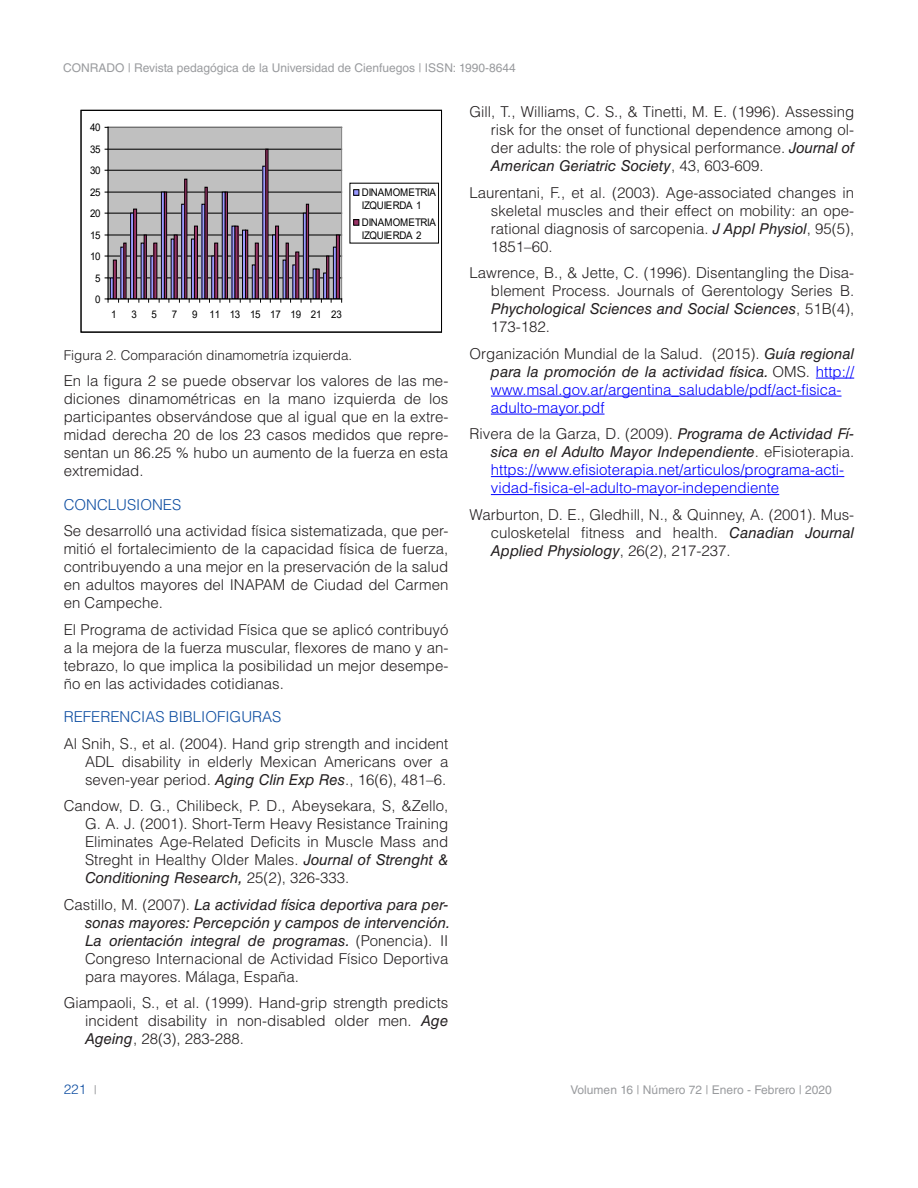
<style>
.page{position:relative;width:918px;height:1188px;background:#fff}
.page>*{position:absolute;margin:0;border:0;box-sizing:border-box;transform-origin:0 0}
.TEXTO_BIBLIOGRAFÍA{font:300 15px/18px "Helvetica LT Std";color:#231f20;text-align:justify}
.TEXTO{font:300 15px/18px "Helvetica LT Std";color:#231f20;text-align:justify}
.TEXTO_BIBLIOGRAFÍA-2{font:300 15px/18px "Helvetica LT Std";color:#00f}
.TEXTO_BIBLIOGRAFÍA-3{font:italic 15px/18px "Helvetica LT Std";color:#231f20}
.TITULOS_AZUL{font:300 15px "Helvetica LT Std";color:#0d4da1}
.pie_de_foto{font:300 13.5px "Helvetica LT Std";color:#231f20}
.t1{font:300 13.5px "Helvetica LT Std";color:#0d4da1}
.t2{font:12px "Helvetica LT Std";color:#999b9e}
.t3{font:10.5px/12.9px "Arial";letter-spacing:-.02em;color:#000;scale:.93 1}
.s1{font-weight:400;font-style:italic}
.s2{font-weight:300;font-style:normal}
.s3{font-weight:400;font-size:12px;color:#999b9e}
.s4{color:#231f20}
.s5{font-weight:400;font-style:italic;color:#231f20}
</style>
<div class="page">
<svg style="left:108px;top:127px;width:234px;height:172px;background:#b0afb3"></svg>
<hr style="left:108px;top:278px;width:234px;height:1px;background:#000">
<hr style="left:108px;top:256px;width:234px;height:1px;background:#000">
<hr style="left:108px;top:235px;width:234px;height:1px;background:#000">
<hr style="left:108px;top:213px;width:234px;height:1px;background:#000">
<hr style="left:108px;top:192px;width:234px;height:1px;background:#000">
<hr style="left:108px;top:170px;width:234px;height:1px;background:#000">
<hr style="left:108px;top:149px;width:234px;height:1px;background:#000">
<hr style="left:108px;top:127px;width:234px;height:1px;background:#808080">
<hr style="left:341px;top:127px;width:1px;height:172px;background:#808080">
<div style="left:110px;top:278px;width:4px;height:21px;border:1px solid #000"></div>
<div style="left:130px;top:213px;width:4px;height:86px;border:1px solid #000"></div>
<div style="left:161px;top:192px;width:4px;height:107px;border:1px solid #000"></div>
<div style="left:181px;top:204px;width:4px;height:95px;border:1px solid #000"></div>
<div style="left:191px;top:239px;width:4px;height:60px;border:1px solid #000"></div>
<div style="left:202px;top:204px;width:3px;height:95px;border:1px solid #000"></div>
<div style="left:211px;top:256px;width:4px;height:43px;border:1px solid #000"></div>
<div style="left:242px;top:230px;width:4px;height:69px;border:1px solid #000"></div>
<div style="left:272px;top:235px;width:4px;height:64px;border:1px solid #000"></div>
<div style="left:303px;top:213px;width:4px;height:86px;border:1px solid #000"></div>
<div style="left:323px;top:273px;width:4px;height:26px;border:1px solid #000"></div>
<div style="left:333px;top:247px;width:4px;height:52px;border:1px solid #000"></div>
<div style="left:113px;top:260px;width:4px;height:39px;border:1px solid #000"></div>
<div style="left:123px;top:243px;width:3px;height:56px;border:1px solid #000"></div>
<div style="left:133px;top:209px;width:4px;height:90px;border:1px solid #000"></div>
<div style="left:144px;top:235px;width:3px;height:64px;border:1px solid #000"></div>
<div style="left:164px;top:192px;width:3px;height:107px;border:1px solid #000"></div>
<div style="left:174px;top:235px;width:4px;height:64px;border:1px solid #000"></div>
<div style="left:184px;top:179px;width:3px;height:120px;border:1px solid #000"></div>
<div style="left:194px;top:226px;width:4px;height:73px;border:1px solid #000"></div>
<div style="left:205px;top:187px;width:3px;height:112px;border:1px solid #000"></div>
<div style="left:214px;top:243px;width:4px;height:56px;border:1px solid #000"></div>
<div style="left:225px;top:192px;width:3px;height:107px;border:1px solid #000"></div>
<div style="left:245px;top:230px;width:3px;height:69px;border:1px solid #000"></div>
<div style="left:255px;top:243px;width:4px;height:56px;border:1px solid #000"></div>
<div style="left:265px;top:149px;width:3px;height:150px;border:1px solid #000"></div>
<div style="left:275px;top:226px;width:4px;height:73px;border:1px solid #000"></div>
<div style="left:286px;top:243px;width:3px;height:56px;border:1px solid #000"></div>
<div style="left:295px;top:252px;width:4px;height:47px;border:1px solid #000"></div>
<div style="left:306px;top:204px;width:3px;height:95px;border:1px solid #000"></div>
<div style="left:326px;top:256px;width:3px;height:43px;border:1px solid #000"></div>
<div style="left:336px;top:235px;width:4px;height:64px;border:1px solid #000"></div>
<hr style="left:108px;top:127px;width:1px;height:172px;background:#000">
<hr style="left:108px;top:299px;width:234px;height:1px;background:#000">
<div style="left:353px;top:189px;width:6px;height:7px;border:1px solid #000"></div>
<div style="left:353px;top:219px;width:6px;height:7px;border:1px solid #000"></div>
<div style="left:81px;top:110px;width:361px;height:223px;border:1px solid #000"></div>
<hr style="left:816px;top:378px;width:38px;height:1px;background:#00f">
<hr style="left:491px;top:396px;width:351px;height:1px;background:#00f">
<hr style="left:491px;top:414px;width:114px;height:1px;background:#00f">
<hr style="left:491px;top:476px;width:353px;height:1px;background:#00f">
<hr style="left:491px;top:494px;width:288px;height:1px;background:#00f">
<p class="t2" style="left:63px;top:61px;width:454px">CONRADO | Revista pedagógica de la Universidad de Cienfuegos | ISSN: 1990-8644</p>
<p class="t3" style="left:90px;top:121px;width:13px">40</p>
<p class="t3" style="left:90px;top:143px;width:13px">35</p>
<p class="t3" style="left:90px;top:164px;width:13px">30</p>
<p class="t3" style="left:90px;top:186px;width:13px">25</p>
<p class="t3" style="left:90px;top:207px;width:13px">20</p>
<p class="t3" style="left:90px;top:229px;width:13px">15</p>
<p class="t3" style="left:90px;top:250px;width:13px">10</p>
<p class="t3" style="left:95px;top:272px;width:7px">5</p>
<p class="t3" style="left:95px;top:293px;width:7px">0</p>
<p class="t3" style="left:111px;top:308px;width:7px">1</p>
<p class="t3" style="left:131px;top:308px;width:7px">3</p>
<p class="t3" style="left:152px;top:308px;width:7px">5</p>
<p class="t3" style="left:172px;top:308px;width:7px">7</p>
<p class="t3" style="left:192px;top:308px;width:162px">9 11 13 15 17 19 21 23</p>
<p class="t3" style="left:362px;top:186px;width:81px">DINAMOMETRIA<br>IZQUIERDA 1</p>
<p class="t3" style="left:362px;top:216px;width:81px">DINAMOMETRIA<br>IZQUIERDA 2</p>
<p class="pie_de_foto" style="left:64px;top:346px;width:290px">Figura 2. Comparación dinamometría izquierda.</p>
<p class="TEXTO" style="left:64px;top:372px;width:386px">En la figura 2 se puede observar los valores de las me&shy;diciones dinamométricas en la mano izquierda de los participantes observándose que al igual que en la extre&shy;midad derecha 20 de los 23 casos medidos que repre&shy;sentan un 86.25 % hubo un aumento de la fuerza en esta extremidad.</p>
<p class="TITULOS_AZUL" style="left:64px;top:495px;width:119px">CONCLUSIONES</p>
<p class="TEXTO" style="left:64px;top:522px;width:386px">Se desarrolló una actividad física sistematizada, que per&shy;mitió el fortalecimiento de la capacidad física de fuerza, contribuyendo a una mejor en la preservación de la salud en adultos mayores del INAPAM de Ciudad del Carmen en Campeche.</p>
<p class="TEXTO" style="left:64px;top:620px;width:386px">El Programa de actividad Física que se aplicó contribuyó a la mejora de la fuerza muscular, flexores de mano y an&shy;tebrazo, lo que implica la posibilidad un mejor desempe&shy;ño en las actividades cotidianas.</p>
<p class="TITULOS_AZUL" style="left:64px;top:708px;width:219px">REFERENCIAS BIBLIOFIGURAS</p>
<p class="TEXTO_BIBLIOGRAFÍA" style="left:85px;top:734px;width:365px;text-indent:-21px">Al Snih, S., et al. (2004). Hand grip strength and incident ADL disability in elderly Mexican Americans over a seven-year period. <span class="s1">Aging Clin Exp Res</span>., 16(6), 481–6.</p>
<p class="TEXTO_BIBLIOGRAFÍA" style="left:85px;top:797px;width:365px;text-indent:-21px">Candow, D. G., Chilibeck, P. D., Abeysekara, S, &amp;Zello, G. A. J. (2001). Short-Term Heavy Resistance Training Eliminates Age-Related Deficits in Muscle Mass and Streght in Healthy Older Males. <span class="s1">Journal of Strenght &amp; Conditioning Research,</span> 25(2), 326-333.</p>
<p class="TEXTO_BIBLIOGRAFÍA-3" style="left:85px;top:895px;width:367px;text-indent:-21px"><span class="s2">Castillo, M. (2007).</span> La actividad física deportiva para per&shy;sonas mayores: Percepción y campos de intervención.<br>La orientación integral de programas. <span class="s2">(Ponencia). II Congreso Internacional de Actividad Físico Deportiva para mayores. Málaga, España.</span></p>
<p class="TEXTO_BIBLIOGRAFÍA" style="left:85px;top:994px;width:365px;text-indent:-21px">Giampaoli, S., et al. (1999). Hand-grip strength predicts incident disability in non-disabled older men. <span class="s1">Age Ageing</span>, 28(3), 283-288.</p>
<p class="t1" style="left:64px;top:1081px;width:35px">221 <span class="s3">|</span></p>
<p class="TEXTO_BIBLIOGRAFÍA" style="left:491px;top:103px;width:365px;text-indent:-21px">Gill, T., Williams, C. S., &amp; Tinetti, M. E. (1996). Assessing risk for the onset of functional dependence among ol&shy;der adults: the role of physical performance. <span class="s1">Journal of American Geriatric Society</span>, 43, 603-609.</p>
<p class="TEXTO_BIBLIOGRAFÍA" style="left:491px;top:183px;width:365px;text-indent:-21px">Laurentani, F., et al. (2003). Age-associated changes in skeletal muscles and their effect on mobility: an ope&shy;rational diagnosis of sarcopenia. <span class="s1">J Appl Physiol</span>, 95(5), 1851–60.</p>
<p class="TEXTO_BIBLIOGRAFÍA" style="left:491px;top:264px;width:365px;text-indent:-21px">Lawrence, B., &amp; Jette, C. (1996). Disentangling the Disa&shy;blement Process. Journals of Gerentology Series B.<br><span class="s1">Phychological Sciences and Social Sciences</span>, 51B(4), 173-182.</p>
<p class="TEXTO_BIBLIOGRAFÍA-2" style="left:491px;top:344px;width:365px;text-indent:-21px"><span class="s4">Organización Mundial de la Salud. (2015).</span> <span class="s5">Guía regional para la promoción de la actividad física.</span> <span class="s4">OMS.</span> http:// www.msal.gov.ar/argentina_saludable/pdf/act-fisica&shy;adulto-mayor.pdf</p>
<p class="TEXTO_BIBLIOGRAFÍA-2" style="left:491px;top:425px;width:365px;text-indent:-21px"><span class="s4">Rivera de la Garza, D. (2009).</span> <span class="s5">Programa de Actividad Fí&shy;sica en el Adulto Mayor Independiente</span><span class="s4">. eFisioterapia. </span>https://www.efisioterapia.net/articulos/programa-acti&shy;vidad-fisica-el-adulto-mayor-independiente</p>
<p class="TEXTO_BIBLIOGRAFÍA" style="left:491px;top:505px;width:365px;text-indent:-21px">Warburton, D. E., Gledhill, N., &amp; Quinney, A. (2001). Mus&shy;culosketelal fitness and health. <span class="s1">Canadian Journal Applied Physiology</span>, 26(2), 217-237.</p>
<p class="t2" style="left:571px;top:1083px;width:263px">Volumen 16 | Número 72 | Enero - Febrero | 2020</p>
</div>
